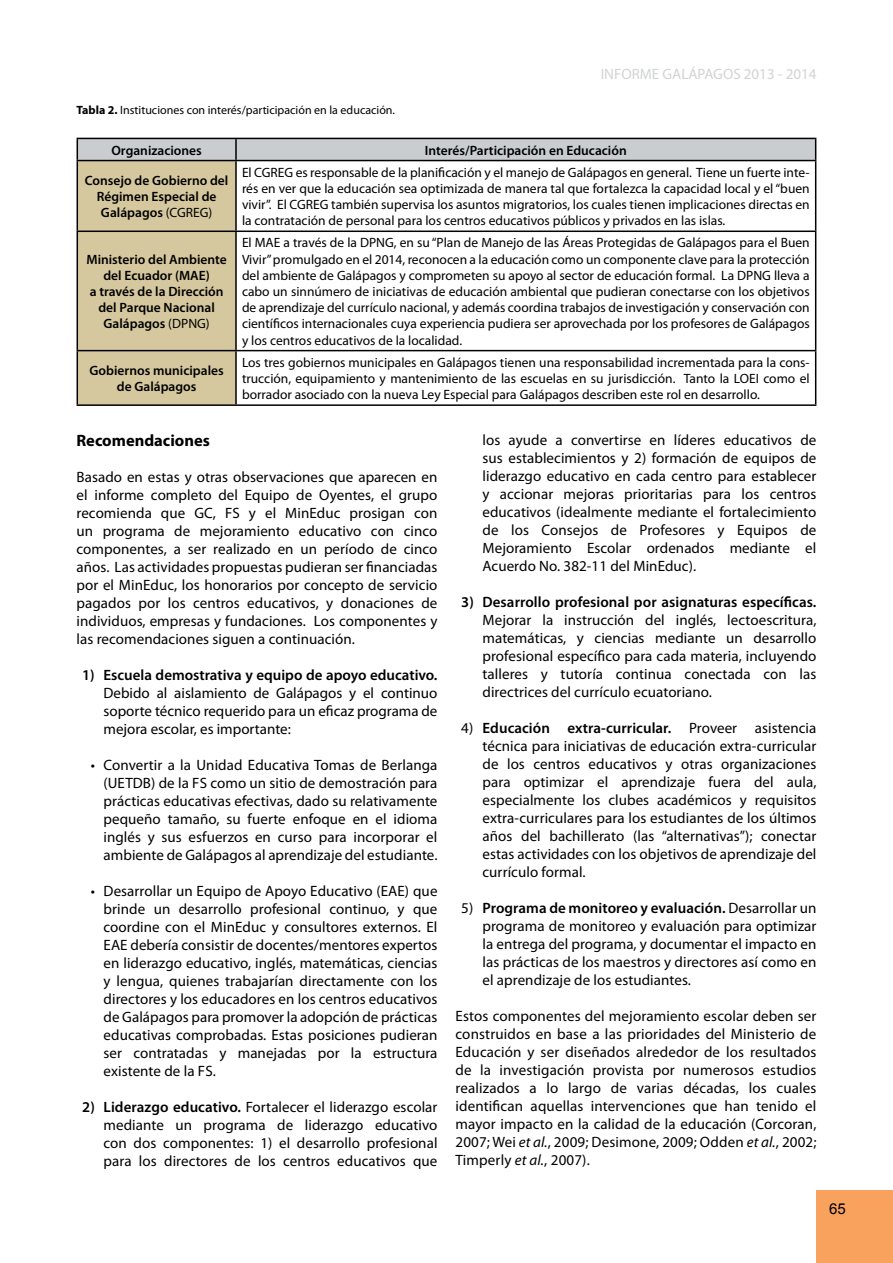
<style>
.page{position:relative;width:893px;height:1263px;background:#fff}
.page>*{position:absolute;margin:0;border:0;box-sizing:border-box;transform-origin:0 0}
.t1{font:700 16.5px "Myriad Pro";color:#000}
.t2{font:15px/18px "Myriad Pro";letter-spacing:.005em;color:#000;text-align:justify}
.t3{font:600 15px "Myriad Pro";color:#000}
.t4{font:15px "Myriad Pro";color:#d1d3d4}
.t5{font:15px "Arial";color:#000}
.t6{font:13.5px/16.2px "Myriad Pro";color:#000;text-align:justify}
.t7{font:600 13.5px/16.2px "Myriad Pro";color:#000;text-align:center}
.t8{font:12px "Myriad Pro";color:#000}
.s1{font-weight:700}
.s2{font-weight:400}
.s3{font-weight:600}
.s4{font-style:italic}
</style>
<div class="page">
<div style="left:816px;top:1191px;width:77px;height:72px;background:#f9a25e"></div>
<hr style="left:236px;top:404px;width:580px;height:2px;background:#000">
<hr style="left:77px;top:404px;width:159px;height:2px;background:#000">
<svg style="left:77px;top:138px;width:739px;height:267px"></svg>
<hr style="left:77px;top:138px;width:159px;height:1px;background:#000">
<hr style="left:235px;top:139px;width:2px;height:21px;background:#000">
<p class="t4" style="left:601px;top:65px;width:217px">INFORME GALÁPAGOS 2013 - 2014</p>
<p class="t8" style="left:77px;top:102px;width:320px"><span class="s1">Tabla 2.</span> Instituciones con interés/participación en la educación.</p>
<p class="t7" style="left:111px;top:142px;width:92px">Organizaciones</p>
<p class="t7" style="left:425px;top:142px;width:203px">Interés/Participación en Educación</p>
<p class="t7" style="left:85px;top:172px;width:145px">Consejo de Gobierno del<br>Régimen Especial de<br>Galápagos <span class="s2">(CGREG)</span></p>
<p class="t6" style="left:242px;top:164px;width:569px">El CGREG es responsable de la planificación y el manejo de Galápagos en general. Tiene un fuerte inte&shy;rés en ver que la educación sea optimizada de manera tal que fortalezca la capacidad local y el “buen vivir”. El CGREG también supervisa los asuntos migratorios, los cuales tienen implicaciones directas en la contratación de personal para los centros educativos públicos y privados en las islas.</p>
<p class="t7" style="left:86px;top:251px;width:142px">Ministerio del Ambiente del Ecuador (MAE)<br>a través de la Dirección del Parque Nacional<br>Galápagos <span class="s2">(DPNG)</span></p>
<p class="t6" style="left:242px;top:235px;width:569px">El MAE a través de la DPNG, en su “Plan de Manejo de las Áreas Protegidas de Galápagos para el Buen Vivir” promulgado en el 2014, reconocen a la educación como un componente clave para la protección del ambiente de Galápagos y comprometen su apoyo al sector de educación formal. La DPNG lleva a cabo un sinnúmero de iniciativas de educación ambiental que pudieran conectarse con los objetivos de aprendizaje del currículo nacional, y además coordina trabajos de investigación y conservación con científicos internacionales cuya experiencia pudiera ser aprovechada por los profesores de Galápagos y los centros educativos de la localidad.</p>
<p class="t7" style="left:90px;top:362px;width:136px">Gobiernos municipales de Galápagos</p>
<p class="t6" style="left:242px;top:354px;width:569px">Los tres gobiernos municipales en Galápagos tienen una responsabilidad incrementada para la cons&shy;trucción, equipamiento y mantenimiento de las escuelas en su jurisdicción. Tanto la LOEI como el borrador asociado con la nueva Ley Especial para Galápagos describen este rol en desarrollo.</p>
<p class="t1" style="left:77px;top:430px;width:135px">Recomendaciones</p>
<p class="t2" style="left:77px;top:468px;width:362px">Basado en estas y otras observaciones que aparecen en el informe completo del Equipo de Oyentes, el grupo recomienda que GC, FS y el MinEduc prosigan con un programa de mejoramiento educativo con cinco componentes, a ser realizado en un período de cinco años. Las actividades propuestas pudieran ser financiadas por el MinEduc, los honorarios por concepto de servicio pagados por los centros educativos, y donaciones de individuos, empresas y fundaciones. Los componentes y las recomendaciones siguen a continuación.</p>
<p class="t3" style="left:82px;top:665px;width:357px">1) Escuela demostrativa y equipo de apoyo educativo.</p>
<p class="t2" style="left:104px;top:684px;width:335px">Debido al aislamiento de Galápagos y el continuo soporte técnico requerido para un eficaz programa de mejora escolar, es importante:</p>
<p class="t2" style="left:104px;top:756px;width:335px;text-indent:-13px">• Convertir a la Unidad Educativa Tomas de Berlanga (UETDB) de la FS como un sitio de demostración para prácticas educativas efectivas, dado su relativamente pequeño tamaño, su fuerte enfoque en el idioma inglés y sus esfuerzos en curso para incorporar el ambiente de Galápagos al aprendizaje del estudiante.</p>
<p class="t2" style="left:104px;top:882px;width:335px;text-indent:-13px">• Desarrollar un Equipo de Apoyo Educativo (EAE) que brinde un desarrollo profesional continuo, y que coordine con el MinEduc y consultores externos. El EAE debería consistir de docentes/mentores expertos en liderazgo educativo, inglés, matemáticas, ciencias y lengua, quienes trabajarían directamente con los directores y los educadores en los centros educativos de Galápagos para promover la adopción de prácticas educativas comprobadas. Estas posiciones pudieran ser contratadas y manejadas por la estructura existente de la FS.</p>
<p class="t2" style="left:104px;top:1098px;width:335px;text-indent:-21px"><span class="s3">2) Liderazgo educativo.</span> Fortalecer el liderazgo escolar mediante un programa de liderazgo educativo con dos componentes: 1) el desarrollo profesional para los directores de los centros educativos que</p>
<p class="t2" style="left:482px;top:431px;width:335px">los ayude a convertirse en líderes educativos de sus establecimientos y 2) formación de equipos de liderazgo educativo en cada centro para establecer y accionar mejoras prioritarias para los centros educativos (idealmente mediante el fortalecimiento de los Consejos de Profesores y Equipos de Mejoramiento Escolar ordenados mediante el Acuerdo No. 382-11 del MinEduc).</p>
<p class="t3" style="left:461px;top:592px;width:357px">3) Desarrollo profesional por asignaturas específicas.</p>
<p class="t2" style="left:482px;top:611px;width:335px">Mejorar la instrucción del inglés, lectoescritura, matemáticas, y ciencias mediante un desarrollo profesional específico para cada materia, incluyendo talleres y tutoría continua conectada con las directrices del currículo ecuatoriano.</p>
<p class="t2" style="left:482px;top:719px;width:335px;text-indent:-21px">4) <span class="s3">Educación extra-curricular.</span> Proveer asistencia técnica para iniciativas de educación extra-curricular de los centros educativos y otras organizaciones para optimizar el aprendizaje fuera del aula, especialmente los clubes académicos y requisitos extra-curriculares para los estudiantes de los últimos años del bachillerato (las “alternativas”); conectar estas actividades con los objetivos de aprendizaje del currículo formal.</p>
<p class="t2" style="left:482px;top:899px;width:335px;text-indent:-21px">5) <span class="s3">Programa de monitoreo y evaluación.</span> Desarrollar un programa de monitoreo y evaluación para optimizar la entrega del programa, y documentar el impacto en las prácticas de los maestros y directores así como en el aprendizaje de los estudiantes.</p>
<p class="t2" style="left:455px;top:1007px;width:362px">Estos componentes del mejoramiento escolar deben ser construidos en base a las prioridades del Ministerio de Educación y ser diseñados alrededor de los resultados de la investigación provista por numerosos estudios realizados a lo largo de varias décadas, los cuales identifican aquellas intervenciones que han tenido el mayor impacto en la calidad de la educación (Corcoran, 2007; Wei <span class="s4">et al.</span>, 2009; Desimone, 2009; Odden <span class="s4">et al.</span>, 2002; Timperly <span class="s4">et al.</span>, 2007).</p>
<p class="t5" style="left:829px;top:1199px;width:18px">65</p>
</div>
